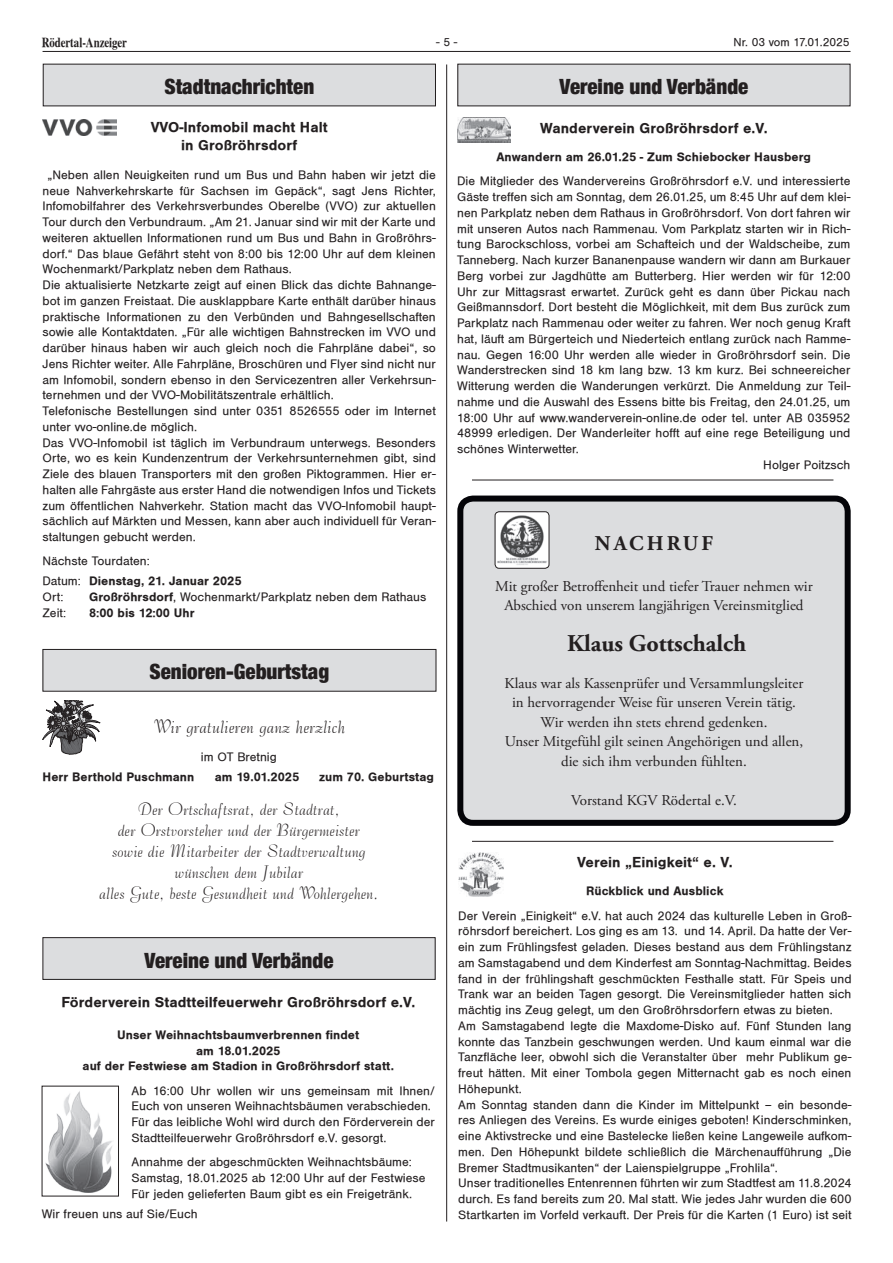
<style>
.page{position:relative;width:893px;height:1263px;background:#fff}
.page>*{position:absolute;margin:0;border:0;box-sizing:border-box;transform-origin:0 0}
.t1{font:700 24px "Adobe Garamond Pro";color:#231f20}
.t2{font:900 condensed 21px "Helvetica Neue";color:#231f20}
.t3{font:700 21px "Adobe Garamond Pro";letter-spacing:.145em;color:#231f20}
.t4{font:19.5px "Bernhard Tango BT";color:#231f20}
.t5{font:18px/21px "Bernhard Tango BT";color:#231f20;text-align:center}
.t6{font:15px/19.5px "Adobe Garamond Pro";color:#231f20;text-align:center}
.t7{font:700 15px/18px "Sans";letter-spacing:.005em;color:#231f20;text-align:center}
.t8{font:13.5px "Roman PS Bold";color:#231f20;scale:.8 1}
.t9{font:12.75px/15.8px "Sans";color:#231f20}
.t10{font:700 12.75px/15.8px "Sans";color:#231f20;text-align:center}
.t11{font:12px "Sans";color:#231f20}
.s1{font-weight:700}
</style>
<div class="page">
<hr style="left:43px;top:51px;width:807px;height:1px;background:#231f20">
<div style="left:458px;top:64px;width:392px;height:42px;background:#dcdddf"></div>
<hr style="left:446px;top:64px;width:1px;height:1157px;background:#231f20">
<div style="left:43px;top:64px;width:392px;height:42px;background:#dcdddf"></div>
<img style="left:457px;top:118px;width:53px;height:24px">
<img style="left:458px;top:853px;width:45px;height:43px">
<img style="left:43px;top:119px;width:74px;height:16px">
<div style="left:43px;top:649px;width:393px;height:42px;background:#dcdddf"></div>
<div style="left:43px;top:649px;width:393px;height:43px;border:1px solid #231f20"></div>
<svg style="left:43px;top:701px;width:57px;height:53px"></svg>
<img style="left:46px;top:1091px;width:66px;height:101px">
<div style="left:42px;top:1086px;width:77px;height:110px;border:1px solid #231f20"></div>
<div style="left:43px;top:938px;width:392px;height:41px;background:#dcdddf"></div>
<div style="left:43px;top:937px;width:393px;height:43px;border:1px solid #231f20"></div>
<hr style="left:472px;top:480px;width:361px;height:1px;background:#231f20">
<hr style="left:472px;top:841px;width:361px;height:1px;background:#231f20">
<div style="left:460px;top:498px;width:388px;height:325px;background:#dcdddf;border-radius:13px"></div>
<div style="left:457px;top:495px;width:394px;height:331px;border:6px solid #040408;border-radius:13px"></div>
<div style="left:495px;top:512px;width:54px;height:56px;background:#fff;border-radius:4px"></div>
<img style="left:497px;top:515px;width:50px;height:50px">
<div style="left:495px;top:511px;width:54px;height:58px;border:1px solid #231f20;border-radius:4px"></div>
<p class="t8" style="left:42px;top:34px;width:108px">Rödertal-Anzeiger</p>
<p class="t11" style="left:436px;top:35px;width:23px">- 5 -</p>
<p class="t11" style="left:733px;top:35px;width:118px">Nr. 03 vom 17.01.2025</p>
<h2 class="t2" style="left:164px;top:69px;width:151px">Stadtnachrichten</h2>
<h2 class="t2" style="left:559px;top:69px;width:190px">Vereine und Verbände</h2>
<p class="t7" style="left:540px;top:119px;width:229px">Wanderverein Großröhrsdorf e.V.</p>
<p class="t10" style="left:496px;top:149px;width:316px">Anwandern am 26.01.25 - Zum Schiebocker Hausberg</p>
<p class="t9" style="left:457px;top:173px;width:395px">Die Mitglieder des Wandervereins Großröhrsdorf e.V. und interessierte</p>
<p class="t9" style="left:457px;top:189px;width:395px">Gäste treffen sich am Sonntag, dem 26.01.25, um 8:45 Uhr auf dem klei-</p>
<p class="t9" style="left:457px;top:205px;width:395px">nen Parkplatz neben dem Rathaus in Großröhrsdorf. Von dort fahren wir</p>
<p class="t9" style="left:457px;top:221px;width:395px">mit unseren Autos nach Rammenau. Vom Parkplatz starten wir in Rich-</p>
<p class="t9" style="left:457px;top:236px;width:395px">tung Barockschloss, vorbei am Schafteich und der Waldscheibe, zum</p>
<p class="t9" style="left:457px;top:252px;width:395px">Tanneberg. Nach kurzer Bananenpause wandern wir dann am Burkauer</p>
<p class="t9" style="left:457px;top:268px;width:395px">Berg vorbei zur Jagdhütte am Butterberg. Hier werden wir für 12:00</p>
<p class="t9" style="left:457px;top:284px;width:395px">Uhr zur Mittagsrast erwartet. Zurück geht es dann über Pickau nach</p>
<p class="t9" style="left:457px;top:299px;width:395px">Geißmannsdorf. Dort besteht die Möglichkeit, mit dem Bus zurück zum</p>
<p class="t9" style="left:457px;top:315px;width:395px">Parkplatz nach Rammenau oder weiter zu fahren. Wer noch genug Kraft</p>
<p class="t9" style="left:457px;top:331px;width:395px">hat, läuft am Bürgerteich und Niederteich entlang zurück nach Ramme-</p>
<p class="t9" style="left:457px;top:347px;width:395px">nau. Gegen 16:00 Uhr werden alle wieder in Großröhrsdorf sein. Die</p>
<p class="t9" style="left:457px;top:362px;width:395px">Wanderstrecken sind 18 km lang bzw. 13 km kurz. Bei schneereicher</p>
<p class="t9" style="left:457px;top:378px;width:395px">Witterung werden die Wanderungen verkürzt. Die Anmeldung zur Teil-</p>
<p class="t9" style="left:457px;top:394px;width:395px">nahme und die Auswahl des Essens bitte bis Freitag, den 24.01.25, um</p>
<p class="t9" style="left:457px;top:410px;width:395px">18:00 Uhr auf www.wanderverein-online.de oder tel. unter AB 035952</p>
<p class="t9" style="left:457px;top:425px;width:395px">48999 erledigen. Der Wanderleiter hofft auf eine rege Beteiligung und</p>
<p class="t9" style="left:457px;top:441px;width:123px">schönes Winterwetter.</p>
<p class="t9" style="left:763px;top:457px;width:89px">Holger Poitzsch</p>
<p class="t7" style="left:151px;top:119px;width:178px">VVO-Infomobil macht Halt in Großröhrsdorf</p>
<p class="t9" style="left:43px;top:167px;width:395px;text-indent:5px">„Neben allen Neuigkeiten rund um Bus und Bahn haben wir jetzt die neue Nahverkehrskarte für Sachsen im Gepäck“, sagt Jens Richter, Infomobilfahrer des Verkehrsverbundes Oberelbe (VVO) zur aktuellen Tour durch den Verbundraum. „Am 21. Januar sind wir mit der Karte und weiteren aktuellen Informationen rund um Bus und Bahn in Großröhrs&shy;dorf.“ Das blaue Gefährt steht von 8:00 bis 12:00 Uhr auf dem kleinen Wochenmarkt/Parkplatz neben dem Rathaus.<br>Die aktualisierte Netzkarte zeigt auf einen Blick das dichte Bahnange&shy;bot im ganzen Freistaat. Die ausklappbare Karte enthält darüber hinaus praktische Informationen zu den Verbünden und Bahngesellschaften sowie alle Kontaktdaten. „Für alle wichtigen Bahnstrecken im VVO und darüber hinaus haben wir auch gleich noch die Fahrpläne dabei“, so Jens Richter weiter. Alle Fahrpläne, Broschüren und Flyer sind nicht nur am Infomobil, sondern ebenso in den Servicezentren aller Verkehrsun&shy;ternehmen und der VVO-Mobilitätszentrale erhältlich.<br>Telefonische Bestellungen sind unter 0351 8526555 oder im Internet unter vvo-online.de möglich.<br>Das VVO-Infomobil ist täglich im Verbundraum unterwegs. Besonders Orte, wo es kein Kundenzentrum der Verkehrsunternehmen gibt, sind Ziele des blauen Transporters mit den großen Piktogrammen. Hier er&shy;halten alle Fahrgäste aus erster Hand die notwendigen Infos und Tickets zum öffentlichen Nahverkehr. Station macht das VVO-Infomobil haupt&shy;sächlich auf Märkten und Messen, kann aber auch individuell für Veran&shy;staltungen gebucht werden.</p>
<p class="t9" style="left:43px;top:551px;width:200px;line-height:20px">Nächste Tourdaten:<br>Datum: <span class="s1">Dienstag, 21. Januar 2025</span></p>
<p class="t9" style="left:43px;top:589px;width:22px">Ort:</p>
<p class="t9" style="left:89px;top:589px;width:339px"><span class="s1">Großröhrsdorf</span>, Wochenmarkt/Parkplatz neben dem Rathaus</p>
<p class="t9" style="left:43px;top:605px;width:25px">Zeit:</p>
<p class="t10" style="left:89px;top:605px;width:107px">8:00 bis 12:00 Uhr</p>
<h2 class="t3" style="left:595px;top:531px;width:120px">Nachruf</h2>
<p class="t6" style="left:495px;top:577px;width:319px">Mit großer Betroffenheit und tiefer Trauer nehmen wir<br>Abschied von unserem langjährigen Vereinsmitglied</p>
<h1 class="t1" style="left:567px;top:630px;width:181px">Klaus Gottschalch</h1>
<p class="t6" style="left:504px;top:674px;width:300px">Klaus war als Kassenprüfer und Versammlungsleiter in hervorragender Weise für unseren Verein tätig.<br>Wir werden ihn stets ehrend gedenken.<br>Unser Mitgefühl gilt seinen Angehörigen und allen, die sich ihm verbunden fühlten.</p>
<p class="t6" style="left:571px;top:791px;width:167px">Vorstand KGV Rödertal e.V.</p>
<h2 class="t2" style="left:150px;top:655px;width:181px">Senioren-Geburtstag</h2>
<h3 class="t4" style="left:154px;top:715px;width:193px">Wir gratulieren ganz herzlich</h3>
<p class="t9" style="left:201px;top:749px;width:77px">im OT Bretnig</p>
<p class="t10" style="left:43px;top:768px;width:153px">Herr Berthold Puschmann</p>
<p class="t10" style="left:215px;top:768px;width:86px">am 19.01.2025</p>
<p class="t10" style="left:319px;top:768px;width:116px">zum 70. Geburtstag</p>
<h3 class="t5" style="left:100px;top:798px;width:281px">Der Ortschaftsrat, der Stadtrat,<br>der Orstvorsteher und der Bürgermeister<br>sowie die Mitarbeiter der Stadtverwaltung wünschen dem Jubilar<br>alles Gute, beste Gesundheit und Wohlergehen.</h3>
<p class="t7" style="left:577px;top:853px;width:157px">Verein „Einigkeit“ e. V.</p>
<p class="t10" style="left:586px;top:883px;width:139px">Rückblick und Ausblick</p>
<p class="t9" style="left:458px;top:908px;width:395px">Der Verein „Einigkeit“ e.V. hat auch 2024 das kulturelle Leben in Groß&shy;röhrsdorf bereichert. Los ging es am 13. und 14. April. Da hatte der Ver&shy;ein zum Frühlingsfest geladen. Dieses bestand aus dem Frühlingstanz am Samstagabend und dem Kinderfest am Sonntag-Nachmittag. Beides fand in der frühlingshaft geschmückten Festhalle statt. Für Speis und Trank war an beiden Tagen gesorgt. Die Vereinsmitglieder hatten sich mächtig ins Zeug gelegt, um den Großröhrsdorfern etwas zu bieten.<br>Am Samstagabend legte die Maxdome-Disko auf. Fünf Stunden lang konnte das Tanzbein geschwungen werden. Und kaum einmal war die Tanzfläche leer, obwohl sich die Veranstalter über mehr Publikum ge&shy;freut hätten. Mit einer Tombola gegen Mitternacht gab es noch einen Höhepunkt.<br>Am Sonntag standen dann die Kinder im Mittelpunkt – ein besonde&shy;res Anliegen des Vereins. Es wurde einiges geboten! Kinderschminken, eine Aktivstrecke und eine Bastelecke ließen keine Langeweile aufkom&shy;men. Den Höhepunkt bildete schließlich die Märchenaufführung „Die Bremer Stadtmusikanten“ der Laienspielgruppe „Frohlila“.<br>Unser traditionelles Entenrennen führten wir zum Stadtfest am 11.8.2024 durch. Es fand bereits zum 20. Mal statt. Wie jedes Jahr wurden die 600<br>Startkarten im Vorfeld verkauft. Der Preis für die Karten (1 Euro) ist seit</p>
<h2 class="t2" style="left:145px;top:943px;width:190px">Vereine und Verbände</h2>
<p class="t7" style="left:61px;top:993px;width:355px">Förderverein Stadtteilfeuerwehr Großröhrsdorf e.V.</p>
<p class="t10" style="left:83px;top:1027px;width:313px">Unser Weihnachtsbaumverbrennen findet<br>am 18.01.2025<br>auf der Festwiese am Stadion in Großröhrsdorf statt.</p>
<p class="t9" style="left:132px;top:1083px;width:305px">Ab 16:00 Uhr wollen wir uns gemeinsam mit Ihnen/ Euch von unseren Weihnachtsbäumen verabschieden.<br>Für das leibliche Wohl wird durch den Förderverein der Stadtteilfeuerwehr Großröhrsdorf e.V. gesorgt.</p>
<p class="t9" style="left:132px;top:1154px;width:295px">Annahme der abgeschmückten Weihnachtsbäume:<br>Samstag, 18.01.2025 ab 12:00 Uhr auf der Festwiese<br>Für jeden gelieferten Baum gibt es ein Freigetränk.</p>
<p class="t9" style="left:42px;top:1206px;width:158px">Wir freuen uns auf Sie/Euch</p>
</div>
